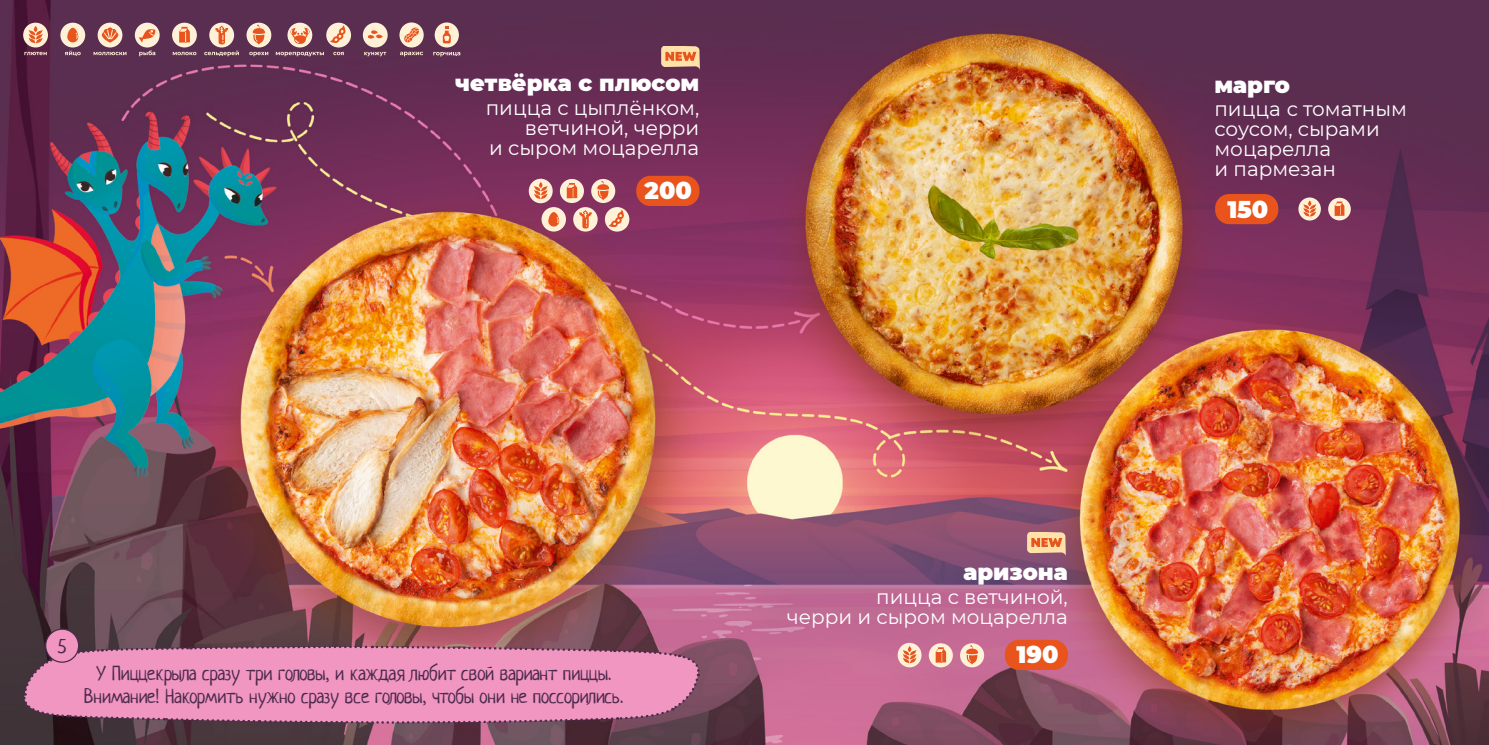
<style>
.page{position:relative;width:1489px;height:745px;background:#fff}
.page>*{position:absolute;margin:0;border:0;box-sizing:border-box;transform-origin:0 0}
.t1{font:900 23.75px "Montserrat";color:#fff}
.t2{font:900 22.5px "Montserrat";color:#fff}
.t3{font:20px/20px "Montserrat";color:#fff;text-align:right}
.t4{font:20px/22.5px "Neucha";color:#4c2b4e;text-align:center}
</style>
<div class="page">
<img style="left:0;top:0;width:1488px;height:744px">
<div style="left:1214px;top:194px;width:64px;height:30px;background:#e9541c;border-radius:14px"></div>
<svg style="left:1327px;top:198px;width:23px;height:22px"></svg>
<svg style="left:1334px;top:201px;width:10px;height:15px"></svg>
<div style="left:1298px;top:197px;width:22px;height:23px;background:#fff1d7;border-radius:50%"></div>
<svg style="left:1302px;top:200px;width:14px;height:17px"></svg>
<div style="left:636px;top:176px;width:63px;height:30px;background:#e9541c;border-radius:14px"></div>
<div style="left:1004px;top:639px;width:63px;height:30px;background:#e9541c;border-radius:14px"></div>
<svg style="left:661px;top:46px;width:38px;height:24px"></svg>
<svg style="left:1027px;top:532px;width:38px;height:24px"></svg>
<svg style="left:22px;top:644px;width:678px;height:79px"></svg>
<div style="left:46px;top:628px;width:33px;height:33px;background:#f196c0;border-radius:50%"></div>
<div style="left:45px;top:628px;width:34px;height:34px;border:1px solid #4c2b4e;border-radius:50%"></div>
<svg style="left:24px;top:52px;width:23px;height:3px"></svg>
<svg style="left:65px;top:51px;width:16px;height:5px"></svg>
<svg style="left:173px;top:52px;width:23px;height:3px"></svg>
<svg style="left:333px;top:52px;width:11px;height:3px"></svg>
<svg style="left:139px;top:50px;width:16px;height:6px"></svg>
<svg style="left:204px;top:51px;width:35px;height:5px"></svg>
<div style="left:209px;top:23px;width:25px;height:24px;background:#fff1d7;border-radius:50%"></div>
<svg style="left:215px;top:25px;width:13px;height:19px"></svg>
<svg style="left:276px;top:52px;width:48px;height:4px"></svg>
<svg style="left:249px;top:52px;width:19px;height:4px"></svg>
<svg style="left:93px;top:52px;width:33px;height:3px"></svg>
<div style="left:60px;top:23px;width:25px;height:24px;background:#fff1d7;border-radius:50%"></div>
<svg style="left:67px;top:28px;width:11px;height:14px"></svg>
<div style="left:23px;top:23px;width:25px;height:24px;background:#fff1d7;border-radius:50%"></div>
<svg style="left:28px;top:26px;width:15px;height:17px"></svg>
<div style="left:326px;top:23px;width:25px;height:24px;background:#fff1d7;border-radius:50%"></div>
<svg style="left:329px;top:24px;width:18px;height:20px"></svg>
<div style="left:135px;top:23px;width:25px;height:24px;background:#fff1d7;border-radius:50%"></div>
<svg style="left:138px;top:29px;width:18px;height:14px"></svg>
<div style="left:172px;top:23px;width:25px;height:24px;background:#fff1d7;border-radius:50%"></div>
<svg style="left:179px;top:27px;width:11px;height:16px"></svg>
<div style="left:287px;top:23px;width:25px;height:24px;background:#fff1d7;border-radius:50%"></div>
<svg style="left:289px;top:28px;width:21px;height:17px"></svg>
<div style="left:98px;top:23px;width:24px;height:24px;background:#fff1d7;border-radius:50%"></div>
<svg style="left:101px;top:27px;width:17px;height:16px"></svg>
<div style="left:246px;top:23px;width:25px;height:24px;background:#fff1d7;border-radius:50%"></div>
<svg style="left:252px;top:24px;width:13px;height:21px"></svg>
<div style="left:363px;top:23px;width:24px;height:24px;background:#fff1d7;border-radius:50%"></div>
<svg style="left:368px;top:30px;width:15px;height:9px"></svg>
<svg style="left:364px;top:52px;width:22px;height:4px"></svg>
<div style="left:399px;top:22px;width:24px;height:25px;background:#fff1d7;border-radius:50%"></div>
<svg style="left:404px;top:27px;width:15px;height:15px"></svg>
<div style="left:434px;top:22px;width:25px;height:25px;background:#fff1d7;border-radius:50%"></div>
<svg style="left:443px;top:26px;width:8px;height:17px"></svg>
<svg style="left:433px;top:52px;width:27px;height:4px"></svg>
<svg style="left:400px;top:52px;width:23px;height:4px"></svg>
<div style="left:528px;top:179px;width:24px;height:24px;background:#fff1d7;border-radius:50%"></div>
<svg style="left:534px;top:182px;width:14px;height:17px"></svg>
<svg style="left:897px;top:642px;width:24px;height:25px"></svg>
<svg style="left:902px;top:645px;width:14px;height:18px"></svg>
<div style="left:560px;top:179px;width:24px;height:24px;background:#fff1d7;border-radius:50%"></div>
<svg style="left:566px;top:183px;width:11px;height:15px"></svg>
<svg style="left:928px;top:643px;width:24px;height:24px"></svg>
<svg style="left:935px;top:647px;width:11px;height:15px"></svg>
<div style="left:591px;top:179px;width:24px;height:24px;background:#fff1d7;border-radius:50%"></div>
<svg style="left:597px;top:181px;width:12px;height:19px"></svg>
<div style="left:960px;top:643px;width:24px;height:24px;background:#fff1d7;border-radius:50%"></div>
<svg style="left:965px;top:644px;width:13px;height:20px"></svg>
<div style="left:541px;top:207px;width:25px;height:24px;background:#fff1d7;border-radius:50%"></div>
<svg style="left:548px;top:212px;width:11px;height:14px"></svg>
<div style="left:573px;top:207px;width:24px;height:24px;background:#fff1d7;border-radius:50%"></div>
<svg style="left:579px;top:210px;width:12px;height:18px"></svg>
<div style="left:605px;top:207px;width:24px;height:24px;background:#fff1d7;border-radius:50%"></div>
<svg style="left:607px;top:208px;width:18px;height:20px"></svg>
<p class="t2" style="left:455px;top:66px;width:245px">четвёрка с плюсом</p>
<p class="t3" style="left:486px;top:97px;width:215px">пицца с цыплёнком, ветчиной, черри<br>и сыром моцарелла</p>
<p class="t1" style="left:644px;top:173px;width:49px">200</p>
<p class="t4" style="left:58px;top:634px;width:11px">5</p>
<p class="t4" style="left:84px;top:662px;width:541px">У Пиццекрыла сразу три головы, и каждая любит свой вариант пиццы.<br>Внимание! Накормить нужно сразу все головы, чтобы они не поссорились.</p>
<p class="t2" style="left:963px;top:554px;width:106px">аризона</p>
<p class="t3" style="left:786px;top:585px;width:282px">пицца с ветчиной,<br>черри и сыром моцарелла</p>
<p class="t1" style="left:1016px;top:636px;width:44px">190</p>
<p class="t2" style="left:1214px;top:68px;width:77px">марго</p>
<p class="t3" style="left:1214px;top:98px;width:194px;text-align:left">пицца с томатным соусом, сырами моцарелла<br>и пармезан</p>
<p class="t1" style="left:1227px;top:191px;width:43px">150</p>
</div>
